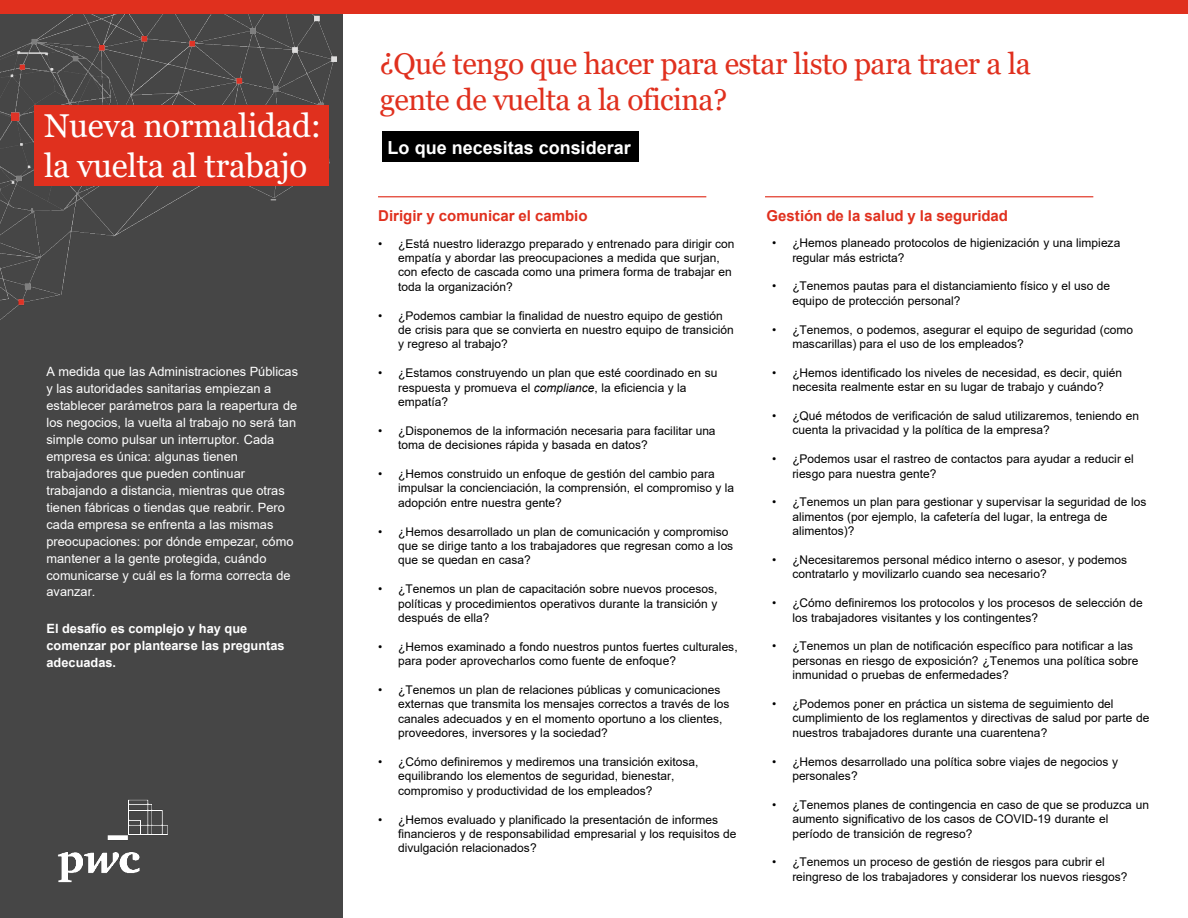
<style>
.page{position:relative;width:1188px;height:918px;background:#fff}
.page>*{position:absolute;margin:0;border:0;box-sizing:border-box;transform-origin:0 0}
.t1{font:33px "Georgia";letter-spacing:-.01em;color:#fff}
.t2{font:30px/36px "Georgia";letter-spacing:-.02em;color:#e0301e}
.t3{font:700 18px "Arial";color:#fff}
.t4{font:700 15px "Arial";color:#e0301e}
.t5{font:12.75px/17px "Arial";color:#fff}
.t6{font:700 12.75px/17px "Arial";color:#fff}
.t7{font:12px/14.4px "Arial";color:#000}
.s1{font-style:italic}
</style>
<div class="page">
<div style="left:0;top:14px;width:343px;height:904px;background:#464646"></div>
<img style="left:0;top:14px;width:336px;height:306px">
<hr style="left:378px;top:196px;width:328px;height:1px;background:#e0301e">
<div style="left:0;top:0;width:1188px;height:14px;background:#e0301e"></div>
<div style="left:34px;top:105px;width:295px;height:80px;background:#e0301e"></div>
<img style="left:57px;top:799px;width:111px;height:84px">
<div style="left:383px;top:131px;width:256px;height:31px;background:#000"></div>
<hr style="left:765px;top:196px;width:328px;height:1px;background:#e0301e">
<p class="t1" style="left:44px;top:106px;width:279px">Nueva normalidad:</p>
<p class="t1" style="left:44px;top:146px;width:265px">la vuelta al trabajo</p>
<p class="t5" style="left:47px;top:363px;width:253px">A medida que las Administraciones Públicas y las autoridades sanitarias empiezan a establecer parámetros para la reapertura de los negocios, la vuelta al trabajo no será tan simple como pulsar un interruptor. Cada empresa es única: algunas tienen trabajadores que pueden continuar trabajando a distancia, mientras que otras tienen fábricas o tiendas que reabrir. Pero cada empresa se enfrenta a las mismas preocupaciones: por dónde empezar, cómo mantener a la gente protegida, cuándo comunicarse y cuál es la forma correcta de avanzar.</p>
<p class="t6" style="left:47px;top:621px;width:240px">El desafío es complejo y hay que comenzar por plantearse las preguntas adecuadas.</p>
<p class="t2" style="left:380px;top:46px;width:653px">¿Qué tengo que hacer para estar listo para traer a la gente de vuelta a la oficina?</p>
<p class="t3" style="left:388px;top:135px;width:245px">Lo que necesitas considerar</p>
<p class="t4" style="left:378px;top:205px;width:211px">Dirigir y comunicar el cambio</p>
<p class="t7" style="left:398px;top:236px;width:338px;text-indent:-20px">• ¿Está nuestro liderazgo preparado y entrenado para dirigir con empatía y abordar las preocupaciones a medida que surjan, con efecto de cascada como una primera forma de trabajar en toda la organización?</p>
<p class="t7" style="left:398px;top:308px;width:337px;text-indent:-20px">• ¿Podemos cambiar la finalidad de nuestro equipo de gestión de crisis para que se convierta en nuestro equipo de transición y regreso al trabajo?</p>
<p class="t7" style="left:398px;top:366px;width:321px;text-indent:-20px">• ¿Estamos construyendo un plan que esté coordinado en su respuesta y promueva el <span class="s1">compliance</span>, la eficiencia y la empatía?</p>
<p class="t7" style="left:398px;top:423px;width:319px;text-indent:-20px">• ¿Disponemos de la información necesaria para facilitar una toma de decisiones rápida y basada en datos?</p>
<p class="t7" style="left:398px;top:466px;width:338px;text-indent:-20px">• ¿Hemos construido un enfoque de gestión del cambio para impulsar la concienciación, la comprensión, el compromiso y la adopción entre nuestra gente?</p>
<p class="t7" style="left:398px;top:524px;width:337px;text-indent:-20px">• ¿Hemos desarrollado un plan de comunicación y compromiso que se dirige tanto a los trabajadores que regresan como a los que se quedan en casa?</p>
<p class="t7" style="left:398px;top:582px;width:321px;text-align:justify;text-indent:-20px">• ¿Tenemos un plan de capacitación sobre nuevos procesos, políticas y procedimientos operativos durante la transición y después de ella?</p>
<p class="t7" style="left:398px;top:639px;width:341px;text-indent:-20px">• ¿Hemos examinado a fondo nuestros puntos fuertes culturales, para poder aprovecharlos como fuente de enfoque?</p>
<p class="t7" style="left:398px;top:682px;width:333px;text-indent:-20px">• ¿Tenemos un plan de relaciones públicas y comunicaciones externas que transmita los mensajes correctos a través de los canales adecuados y en el momento oportuno a los clientes, proveedores, inversores y la sociedad?</p>
<p class="t7" style="left:398px;top:754px;width:302px;text-indent:-20px">• ¿Cómo definiremos y mediremos una transición exitosa, equilibrando los elementos de seguridad, bienestar, compromiso y productividad de los empleados?</p>
<p class="t7" style="left:398px;top:812px;width:340px;text-indent:-20px">• ¿Hemos evaluado y planificado la presentación de informes financieros y de responsabilidad empresarial y los requisitos de divulgación relacionados?</p>
<p class="t4" style="left:767px;top:205px;width:243px">Gestión de la salud y la seguridad</p>
<p class="t7" style="left:792px;top:236px;width:330px;text-indent:-20px">• ¿Hemos planeado protocolos de higienización y una limpieza regular más estricta?</p>
<p class="t7" style="left:792px;top:279px;width:319px;text-indent:-20px">• ¿Tenemos pautas para el distanciamiento físico y el uso de equipo de protección personal?</p>
<p class="t7" style="left:792px;top:322px;width:342px;text-indent:-20px">• ¿Tenemos, o podemos, asegurar el equipo de seguridad (como mascarillas) para el uso de los empleados?</p>
<p class="t7" style="left:772px;top:365px;width:352px;text-align:center">• ¿Hemos identificado los niveles de necesidad, es decir, quién necesita realmente estar en su lugar de trabajo y cuándo?</p>
<p class="t7" style="left:792px;top:409px;width:348px;text-indent:-20px">• ¿Qué métodos de verificación de salud utilizaremos, teniendo en cuenta la privacidad y la política de la empresa?</p>
<p class="t7" style="left:792px;top:452px;width:343px;text-indent:-20px">• ¿Podemos usar el rastreo de contactos para ayudar a reducir el riesgo para nuestra gente?</p>
<p class="t7" style="left:792px;top:495px;width:356px;text-indent:-20px">• ¿Tenemos un plan para gestionar y supervisar la seguridad de los alimentos (por ejemplo, la cafetería del lugar, la entrega de alimentos)?</p>
<p class="t7" style="left:792px;top:553px;width:336px;text-indent:-20px">• ¿Necesitaremos personal médico interno o asesor, y podemos contratarlo y movilizarlo cuando sea necesario?</p>
<p class="t7" style="left:792px;top:596px;width:352px;text-indent:-20px">• ¿Cómo definiremos los protocolos y los procesos de selección de los trabajadores visitantes y los contingentes?</p>
<p class="t7" style="left:792px;top:639px;width:348px;text-indent:-20px">• ¿Tenemos un plan de notificación específico para notificar a las personas en riesgo de exposición? ¿Tenemos una política sobre inmunidad o pruebas de enfermedades?</p>
<p class="t7" style="left:792px;top:697px;width:359px;text-indent:-20px">• ¿Podemos poner en práctica un sistema de seguimiento del cumplimiento de los reglamentos y directivas de salud por parte de nuestros trabajadores durante una cuarentena?</p>
<p class="t7" style="left:792px;top:754px;width:327px;text-indent:-20px">• ¿Hemos desarrollado una política sobre viajes de negocios y personales?</p>
<p class="t7" style="left:792px;top:797px;width:358px;text-indent:-20px">• ¿Tenemos planes de contingencia en caso de que se produzca un aumento significativo de los casos de COVID-19 durante el período de transición de regreso?</p>
<p class="t7" style="left:792px;top:855px;width:337px;text-indent:-20px">• ¿Tenemos un proceso de gestión de riesgos para cubrir el reingreso de los trabajadores y considerar los nuevos riesgos?</p>
</div>
